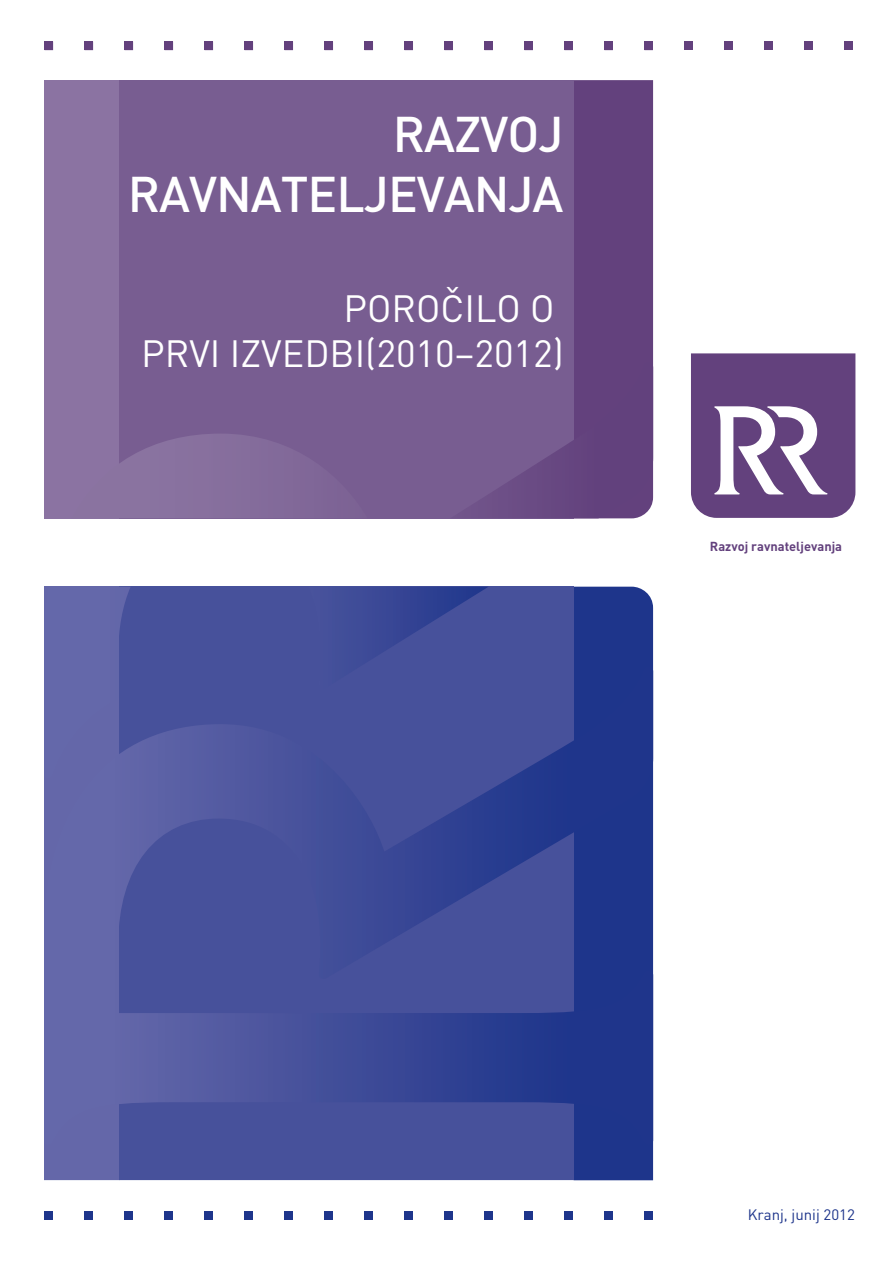
<style>
.page{position:relative;width:893px;height:1263px;background:#fff}
.page>*{position:absolute;margin:0;border:0;box-sizing:border-box;transform-origin:0 0}
.t1{font:500 49.5px/59.4px "DI Ncr";letter-spacing:-.02em;color:#fff;text-align:right}
.t2{font:37.5px/45px "DI Ncr";color:#fff;text-align:right}
.t3{font:15px "DI Ncr";color:#1e358b}
.t4{font:700 12.9px "DI Ncr";color:#63417d}
</style>
<div class="page">
<div style="left:684px;top:42px;width:9px;height:8px;background:#63417d"></div>
<div style="left:724px;top:42px;width:9px;height:8px;background:#63417d"></div>
<div style="left:764px;top:42px;width:9px;height:8px;background:#63417d"></div>
<div style="left:804px;top:42px;width:9px;height:8px;background:#63417d"></div>
<div style="left:844px;top:42px;width:9px;height:8px;background:#63417d"></div>
<div style="left:125px;top:1211px;width:8px;height:8px;background:#1e358b"></div>
<div style="left:85px;top:1211px;width:8px;height:8px;background:#1e358b"></div>
<div style="left:45px;top:1211px;width:8px;height:8px;background:#1e358b"></div>
<div style="left:165px;top:1211px;width:8px;height:8px;background:#1e358b"></div>
<div style="left:205px;top:1211px;width:8px;height:8px;background:#1e358b"></div>
<div style="left:245px;top:1211px;width:8px;height:8px;background:#1e358b"></div>
<div style="left:284px;top:1211px;width:9px;height:8px;background:#1e358b"></div>
<div style="left:324px;top:1211px;width:9px;height:8px;background:#1e358b"></div>
<div style="left:364px;top:1211px;width:9px;height:8px;background:#1e358b"></div>
<div style="left:404px;top:1211px;width:9px;height:8px;background:#1e358b"></div>
<div style="left:444px;top:1211px;width:9px;height:8px;background:#1e358b"></div>
<div style="left:484px;top:1211px;width:9px;height:8px;background:#1e358b"></div>
<div style="left:524px;top:1211px;width:9px;height:8px;background:#1e358b"></div>
<div style="left:564px;top:1211px;width:9px;height:8px;background:#1e358b"></div>
<div style="left:604px;top:1211px;width:9px;height:8px;background:#1e358b"></div>
<div style="left:644px;top:1211px;width:9px;height:8px;background:#1e358b"></div>
<svg style="left:45px;top:42px;width:608px;height:8px"></svg>
<div style="left:574px;top:587px;width:79px;height:593px;background:#1e358b"></div>
<div style="left:574px;top:80px;width:79px;height:282px;background:#63417d"></div>
<div style="left:44px;top:587px;width:76px;height:593px;background:#6467a9"></div>
<div style="left:44px;top:80px;width:76px;height:438px;background:#8b73a2"></div>
<div style="left:120px;top:587px;width:454px;height:593px;background:#47519b"></div>
<div style="left:120px;top:80px;width:454px;height:438px;background:#785d91"></div>
<svg style="left:691px;top:353px;width:164px;height:165px"></svg>
<svg style="left:119px;top:666px;width:534px;height:479px"></svg>
<svg style="left:119px;top:362px;width:534px;height:156px"></svg>
<svg style="left:119px;top:587px;width:370px;height:192px"></svg>
<h1 class="t1" style="left:128px;top:110px;width:437px">RAZVOJ<br>RAVNATELJEVANJA</h1>
<p class="t2" style="left:141px;top:291px;width:424px">PORO»ILO O<br>PRVI IZVEDBI(2010−2012)</p>
<p class="t4" style="left:710px;top:542px;width:134px">Razvoj ravnateljevanja</p>
<p class="t3" style="left:748px;top:1209px;width:109px">Kranj, junij 2012</p>
</div>
